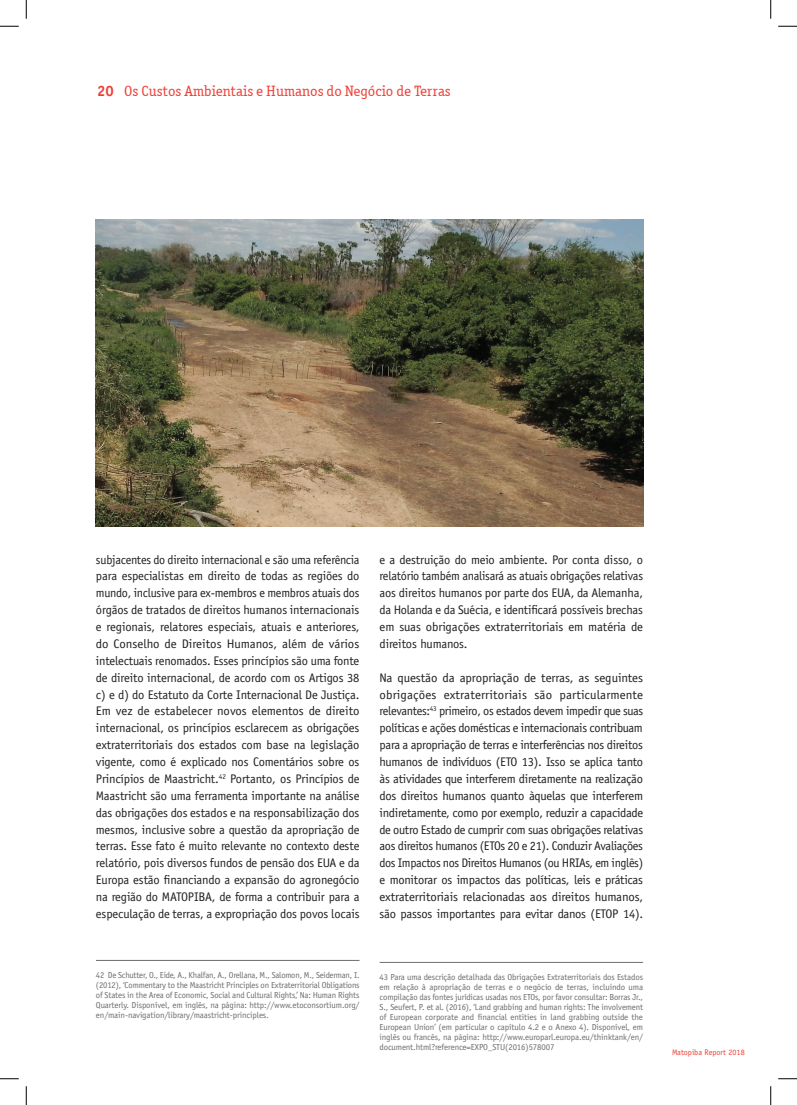
<style>
.page{position:relative;width:797px;height:1105px;background:#fff}
.page>*{position:absolute;margin:0;border:0;box-sizing:border-box;transform-origin:0 0}
.t1{font:15px "Officina Serif ITCTT Book";color:#ee3e34}
.t2{font:12.5px/16.9px "Officina Sans Std";letter-spacing:-.01em;color:#231f20;text-align:justify}
.t3{font:8.75px/10px "Officina Sans Std";letter-spacing:-.01em;color:#6c6d70;text-align:justify}
.t4{font:8.12px "Officina Sans Std";color:#ee3e34}
.s1{font-family:"Officina Serif";font-weight:700}
</style>
<div class="page">
<hr style="left:379px;top:962px;width:264px;height:1px;background:#6c6d70">
<hr style="left:96px;top:960px;width:263px;height:1px;background:#6c6d70">
<img style="left:96px;top:219px;width:547px;height:308px">
<svg style="left:0;top:25px;width:19px;height:2px"></svg>
<svg style="left:778px;top:25px;width:19px;height:2px"></svg>
<svg style="left:0;top:1078px;width:19px;height:1px"></svg>
<svg style="left:778px;top:1078px;width:19px;height:1px"></svg>
<svg style="left:25px;top:0;width:2px;height:19px"></svg>
<svg style="left:25px;top:1086px;width:2px;height:19px"></svg>
<svg style="left:770px;top:0;width:1px;height:19px"></svg>
<svg style="left:770px;top:1086px;width:1px;height:19px"></svg>
<p class="t1" style="left:97px;top:82px;width:355px"><span class="s1">20</span> Os Custos Ambientais e Humanos do Negócio de Terras</p>
<p class="t2" style="left:96px;top:551px;width:265px">subjacentes do direito internacional e são uma referência para especialistas em direito de todas as regiões do mundo, inclusive para ex-membros e membros atuais dos órgãos de tratados de direitos humanos internacionais e regionais, relatores especiais, atuais e anteriores, do Conselho de Direitos Humanos, além de vários intelectuais renomados. Esses princípios são uma fonte de direito internacional, de acordo com os Artigos 38 c) e d) do Estatuto da Corte Internacional De Justiça.<br>Em vez de estabelecer novos elementos de direito internacional, os princípios esclarecem as obrigações extraterritoriais dos estados com base na legislação vigente, como é explicado nos Comentários sobre os Princípios de Maastricht.<sup>42</sup> Portanto, os Princípios de Maastricht são uma ferramenta importante na análise das obrigações dos estados e na responsabilização dos mesmos, inclusive sobre a questão da apropriação de terras. Esse fato é muito relevante no contexto deste relatório, pois diversos fundos de pensão dos EUA e da Europa estão financiando a expansão do agronegócio na região do MATOPIBA, de forma a contribuir para a especulação de terras, a expropriação dos povos locais</p>
<p class="t2" style="left:379px;top:551px;width:265px">e a destruição do meio ambiente. Por conta disso, o relatório também analisará as atuais obrigações relativas aos direitos humanos por parte dos EUA, da Alemanha, da Holanda e da Suécia, e identificará possíveis brechas em suas obrigações extraterritoriais em matéria de direitos humanos.</p>
<p class="t2" style="left:379px;top:669px;width:265px">Na questão da apropriação de terras, as seguintes obrigações extraterritoriais são particularmente relevantes:<sup>43</sup> primeiro, os estados devem impedir que suas políticas e ações domésticas e internacionais contribuam para a apropriação de terras e interferências nos direitos humanos de indivíduos (ETO 13). Isso se aplica tanto às atividades que interferem diretamente na realização dos direitos humanos quanto àquelas que interferem indiretamente, como por exemplo, reduzir a capacidade de outro Estado de cumprir com suas obrigações relativas aos direitos humanos (ETOs 20 e 21). Conduzir Avaliações dos Impactos nos Direitos Humanos (ou HRIAs, em inglês) e monitorar os impactos das políticas, leis e práticas extraterritoriais relacionadas aos direitos humanos, são passos importantes para evitar danos (ETOP 14).</p>
<p class="t3" style="left:96px;top:970px;width:265px">42 De Schutter, O., Eide, A., Khalfan, A., Orellana, M., Salomon, M., Seiderman, I. (2012), ‘Commentary to the Maastricht Principles on Extraterritorial Obligations of States in the Area of Economic, Social and Cultural Rights,’ Na: Human Rights Quarterly. Disponível, em inglês, na página: http://www.etoconsortium.org/ en/main-navigation/library/maastricht-principles.</p>
<p class="t3" style="left:379px;top:972px;width:265px">43 Para uma descrição detalhada das Obrigações Extraterritoriais dos Estados em relação à apropriação de terras e o negócio de terras, incluindo uma compilação das fontes jurídicas usadas nos ETOs, por favor consultar: Borras Jr., S., Seufert, P. et al. (2016), ‘Land grabbing and human rights: The involvement of European corporate and financial entities in land grabbing outside the European Union’ (em particular o capítulo 4.2 e o Anexo 4). Disponível, em inglês ou francês, na página: http://www.europarl.europa.eu/thinktank/en/ document.html?reference=EXPO_STU(2016)578007</p>
<p class="t4" style="left:672px;top:1048px;width:74px">Matopiba Report 2018</p>
</div>
